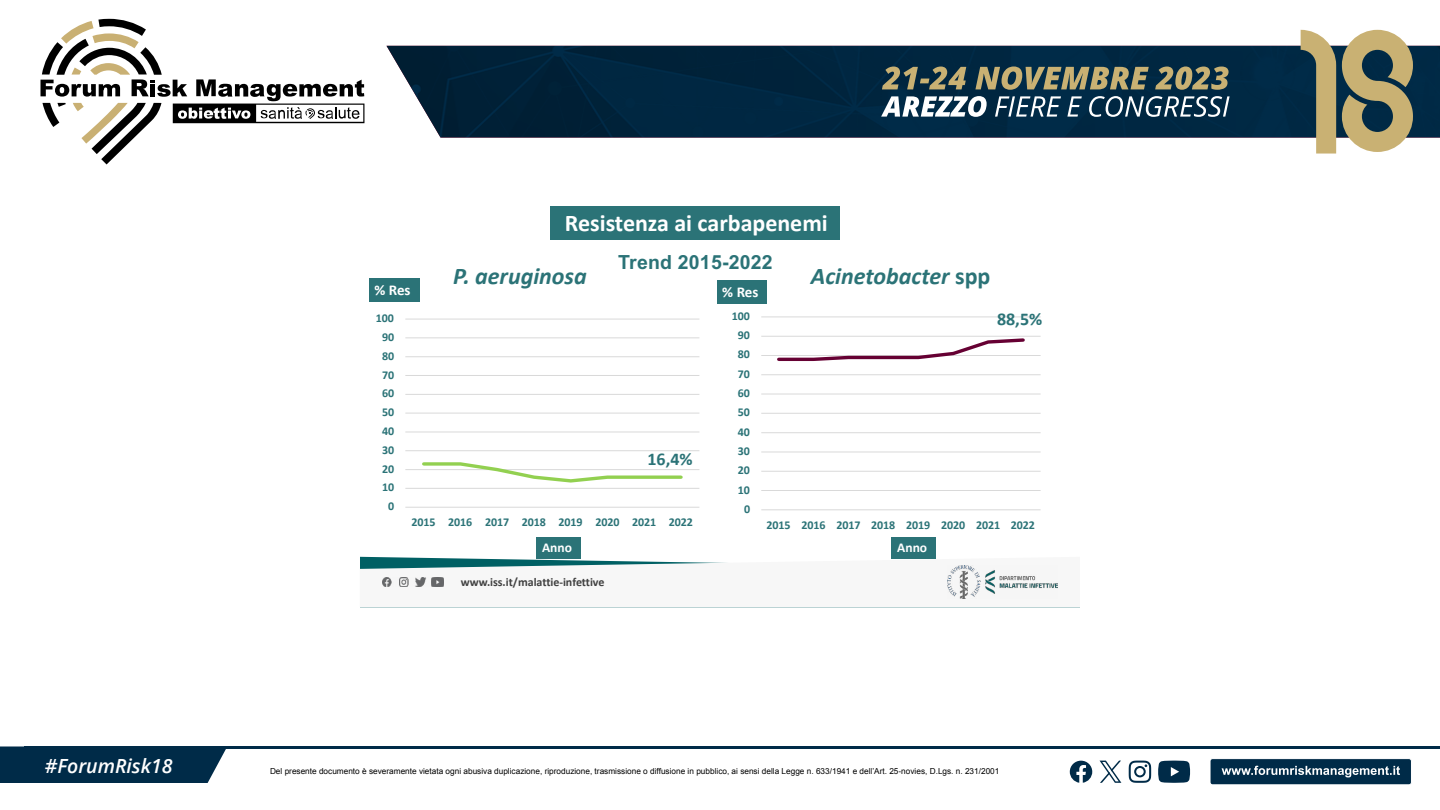
<style>
.page{position:relative;width:1440px;height:810px;background:#fff}
.page>*{position:absolute;margin:0;border:0;box-sizing:border-box;transform-origin:0 0}
.t1{font:italic 700 24px "Calibri";color:#2b7377}
.t2{font:700 24px "Calibri";color:#fff}
.t3{font:700 19.5px "Arial";letter-spacing:.01em;color:#2b7377}
.t4{font:italic 600 19.5px "Open Sans";color:#fff}
.t5{font:700 18px "Calibri";color:#2b7377}
.t6{font:700 15px "Calibri";letter-spacing:-.005em;color:#fff}
.t7{font:700 13.5px "Calibri";color:#fff}
.t8{font:700 12px "Calibri";letter-spacing:-.005em;color:#2b7377}
.t9{font:700 12px "Calibri";letter-spacing:-.005em;color:#404040}
.t10{font:8.25px "Arial";color:#000}
.s1{font-style:normal}
</style>
<div class="page">
<div style="left:0;top:746px;width:226px;height:37px;background:#002b48"></div>
<div style="left:1210px;top:759px;width:201px;height:26px;background:#002b48;border-radius:3px"></div>
<div style="left:1210px;top:758px;width:202px;height:27px;border:1px solid #fff;border-radius:3px"></div>
<svg style="left:1222px;top:766px;width:178px;height:11px"></svg>
<hr style="left:24px;top:746px;width:1416px;height:3px;background:#002b48">
<img style="left:386px;top:46px;width:1054px;height:92px">
<svg style="left:1342px;top:30px;width:71px;height:122px;background:#9a9575"></svg>
<svg style="left:1301px;top:30px;width:35px;height:124px;background:#929074"></svg>
<svg style="left:40px;top:19px;width:324px;height:145px"></svg>
<svg style="left:881px;top:96px;width:349px;height:21px"></svg>
<svg style="left:882px;top:66px;width:347px;height:24px;background:#656c5b"></svg>
<svg style="left:1129px;top:761px;width:22px;height:22px"></svg>
<svg style="left:1158px;top:761px;width:32px;height:22px"></svg>
<svg style="left:1070px;top:761px;width:22px;height:22px"></svg>
<svg style="left:1100px;top:761px;width:21px;height:22px"></svg>
<svg style="left:360px;top:557px;width:720px;height:51px"></svg>
<img style="left:383px;top:578px;width:61px;height:9px">
<img style="left:947px;top:566px;width:111px;height:33px">
<div style="left:550px;top:206px;width:290px;height:34px;background:#2b7377"></div>
<hr style="left:405px;top:488px;width:294px;height:1px;background:#d9d9d9">
<hr style="left:405px;top:469px;width:294px;height:1px;background:#d9d9d9">
<hr style="left:405px;top:450px;width:294px;height:1px;background:#d9d9d9">
<hr style="left:405px;top:432px;width:294px;height:1px;background:#d9d9d9">
<hr style="left:405px;top:413px;width:294px;height:1px;background:#d9d9d9">
<hr style="left:405px;top:394px;width:294px;height:1px;background:#d9d9d9">
<hr style="left:405px;top:375px;width:294px;height:1px;background:#d9d9d9">
<hr style="left:405px;top:356px;width:294px;height:1px;background:#d9d9d9">
<hr style="left:405px;top:338px;width:294px;height:1px;background:#d9d9d9">
<hr style="left:405px;top:319px;width:294px;height:1px;background:#d9d9d9">
<hr style="left:405px;top:507px;width:294px;height:1px;background:#d9d9d9">
<svg style="left:422px;top:462px;width:261px;height:21px"></svg>
<div style="left:369px;top:278px;width:50px;height:24px;background:#2b7377"></div>
<div style="left:537px;top:537px;width:44px;height:22px;background:#2b7377"></div>
<div style="left:717px;top:280px;width:50px;height:24px;background:#2b7377"></div>
<hr style="left:761px;top:490px;width:280px;height:1px;background:#d9d9d9">
<hr style="left:761px;top:471px;width:280px;height:1px;background:#d9d9d9">
<hr style="left:761px;top:452px;width:280px;height:1px;background:#d9d9d9">
<hr style="left:761px;top:432px;width:280px;height:1px;background:#d9d9d9">
<hr style="left:761px;top:413px;width:280px;height:1px;background:#d9d9d9">
<hr style="left:761px;top:394px;width:280px;height:1px;background:#d9d9d9">
<hr style="left:761px;top:374px;width:280px;height:1px;background:#d9d9d9">
<hr style="left:761px;top:355px;width:280px;height:1px;background:#d9d9d9">
<hr style="left:761px;top:336px;width:280px;height:1px;background:#d9d9d9">
<hr style="left:761px;top:317px;width:280px;height:1px;background:#d9d9d9">
<hr style="left:761px;top:510px;width:280px;height:1px;background:#d9d9d9">
<svg style="left:777px;top:338px;width:248px;height:23px"></svg>
<div style="left:892px;top:537px;width:44px;height:22px;background:#2b7377"></div>
<h3 class="t6" style="left:374px;top:280px;width:38px">% Res</h3>
<h1 class="t2" style="left:565px;top:206px;width:264px">Resistenza ai carbapenemi</h1>
<h2 class="t3" style="left:618px;top:249px;width:156px">Trend 2015-2022</h2>
<h1 class="t1" style="left:453px;top:259px;width:135px">P. aeruginosa</h1>
<h1 class="t1" style="left:811px;top:259px;width:181px">Acinetobacter <span class="s1">spp</span></h1>
<h3 class="t6" style="left:722px;top:281px;width:38px">% Res</h3>
<h3 class="t8" style="left:376px;top:310px;width:20px">100</h3>
<h3 class="t8" style="left:732px;top:307px;width:20px">100</h3>
<h3 class="t5" style="left:997px;top:306px;width:47px">88,5%</h3>
<h3 class="t8" style="left:382px;top:328px;width:14px">90</h3>
<h3 class="t8" style="left:738px;top:327px;width:14px">90</h3>
<h3 class="t8" style="left:382px;top:347px;width:14px">80</h3>
<h3 class="t8" style="left:738px;top:346px;width:14px">80</h3>
<h3 class="t8" style="left:382px;top:366px;width:14px">70</h3>
<h3 class="t8" style="left:738px;top:365px;width:14px">70</h3>
<h3 class="t8" style="left:382px;top:385px;width:14px">60</h3>
<h3 class="t8" style="left:738px;top:385px;width:14px">60</h3>
<h3 class="t8" style="left:382px;top:404px;width:14px">50</h3>
<h3 class="t8" style="left:738px;top:404px;width:14px">50</h3>
<h3 class="t8" style="left:382px;top:422px;width:14px">40</h3>
<h3 class="t8" style="left:738px;top:423px;width:14px">40</h3>
<h3 class="t8" style="left:382px;top:441px;width:14px">30</h3>
<h3 class="t8" style="left:382px;top:460px;width:14px">20</h3>
<h3 class="t5" style="left:648px;top:447px;width:47px">16,4%</h3>
<h3 class="t8" style="left:738px;top:442px;width:14px">30</h3>
<h3 class="t8" style="left:738px;top:462px;width:14px">20</h3>
<h3 class="t8" style="left:382px;top:479px;width:14px">10</h3>
<h3 class="t8" style="left:738px;top:481px;width:14px">10</h3>
<h3 class="t8" style="left:388px;top:498px;width:8px">0</h3>
<h3 class="t8" style="left:744px;top:500px;width:8px">0</h3>
<h3 class="t8" style="left:412px;top:514px;width:283px">2015 2016 2017 2018 2019 2020 2021 2022</h3>
<h3 class="t7" style="left:542px;top:538px;width:31px">Anno</h3>
<h3 class="t9" style="left:461px;top:574px;width:145px">www.iss.it/malattie-infettive</h3>
<h3 class="t8" style="left:767px;top:516px;width:270px">2015 2016 2017 2018 2019 2020 2021 2022</h3>
<h3 class="t7" style="left:897px;top:538px;width:31px">Anno</h3>
<h2 class="t4" style="left:45px;top:752px;width:129px">#ForumRisk18</h2>
<p class="t10" style="left:270px;top:766px;width:731px">Del presente documento è severamente vietata ogni abusiva duplicazione, riproduzione, trasmissione o diffusione in pubblico, ai sensi della Legge n. 633/1941 e dell’Art. 25-novies, D.Lgs. n. 231/2001</p>
</div>
